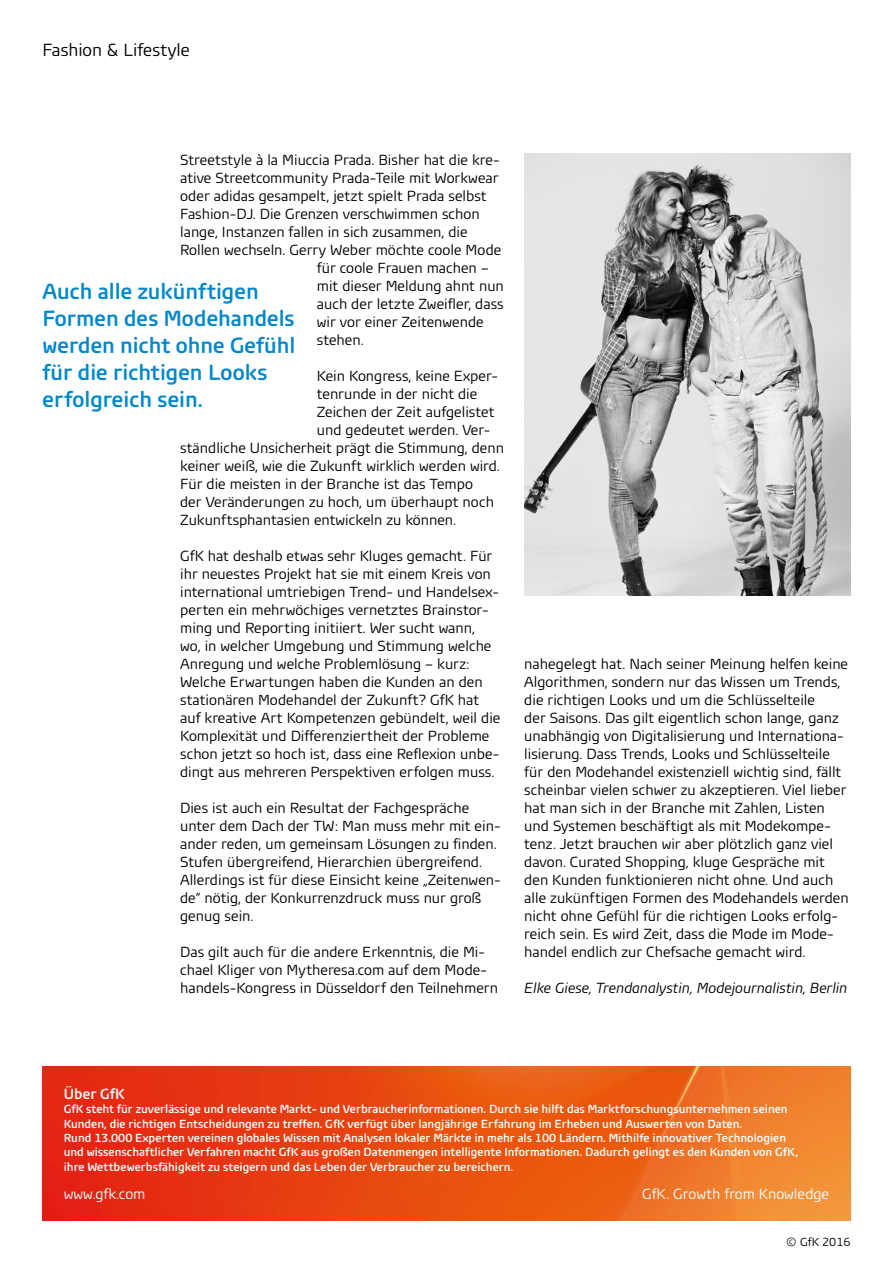
<style>
.page{position:relative;width:893px;height:1263px;background:#fff}
.page>*{position:absolute;margin:0;border:0;box-sizing:border-box;transform-origin:0 0}
.t1{font:700 22.5px/27px "Insightprint";color:#0087cc}
.t2{font:18px "Insightprint";color:#000}
.t3{font:15px/18px "Insightprint";color:#000}
.t4{font:italic 15px "Insightprint";color:#000}
.t5{font:15px "Insightprint";color:#fff}
.t6{font:700 15px "Insightprint";color:#fff}
.t7{font:700 12px/14.4px "Insightprint";color:#fff}
.t8{font:12px "Insightprint";color:#000}
</style>
<div class="page">
<img style="left:43px;top:1066px;width:807px;height:154px">
<img style="left:524px;top:153px;width:326px;height:442px">
<p class="t2" style="left:43px;top:39px;width:149px">Fashion &amp; Lifestyle</p>
<p class="t3" style="left:180px;top:150px;width:321px">Streetstyle à la Miuccia Prada. Bisher hat die kre-</p>
<p class="t3" style="left:180px;top:168px;width:320px">ative Streetcommunity Prada-Teile mit Workwear</p>
<p class="t3" style="left:180px;top:186px;width:308px">oder adidas gesampelt, jetzt spielt Prada selbst</p>
<p class="t3" style="left:180px;top:204px;width:301px">Fashion-DJ. Die Grenzen verschwimmen schon</p>
<p class="t3" style="left:180px;top:222px;width:289px">lange, Instanzen fallen in sich zusammen, die</p>
<p class="t3" style="left:180px;top:240px;width:323px">Rollen wechseln. Gerry Weber möchte coole Mode</p>
<p class="t3" style="left:317px;top:258px;width:174px">für coole Frauen machen –</p>
<p class="t3" style="left:317px;top:276px;width:189px">mit dieser Meldung ahnt nun</p>
<p class="t3" style="left:317px;top:294px;width:188px">auch der letzte Zweifler, dass</p>
<p class="t3" style="left:317px;top:312px;width:168px">wir vor einer Zeitenwende</p>
<p class="t3" style="left:317px;top:330px;width:48px">stehen.</p>
<p class="t3" style="left:317px;top:366px;width:183px">Kein Kongress, keine Exper-</p>
<p class="t3" style="left:317px;top:384px;width:162px">tenrunde in der nicht die</p>
<p class="t3" style="left:317px;top:402px;width:179px">Zeichen der Zeit aufgelistet</p>
<p class="t3" style="left:317px;top:420px;width:175px">und gedeutet werden. Ver-</p>
<p class="t3" style="left:180px;top:438px;width:325px">ständliche Unsicherheit prägt die Stimmung, denn</p>
<p class="t3" style="left:180px;top:456px;width:321px">keiner weiß, wie die Zukunft wirklich werden wird.</p>
<p class="t3" style="left:180px;top:474px;width:294px">Für die meisten in der Branche ist das Tempo</p>
<p class="t3" style="left:180px;top:492px;width:315px">der Veränderungen zu hoch, um überhaupt noch</p>
<p class="t3" style="left:180px;top:510px;width:277px">Zukunftsphantasien entwickeln zu können.</p>
<p class="t3" style="left:180px;top:546px;width:322px">GfK hat deshalb etwas sehr Kluges gemacht. Für ihr neuestes Projekt hat sie mit einem Kreis von international umtriebigen Trend- und Handelsex&shy;perten ein mehrwöchiges vernetztes Brainstor&shy;ming und Reporting initiiert. Wer sucht wann,<br>wo, in welcher Umgebung und Stimmung welche Anregung und welche Problemlösung – kurz:<br>Welche Erwartungen haben die Kunden an den stationären Modehandel der Zukunft? GfK hat auf kreative Art Kompetenzen gebündelt, weil die Komplexität und Differenziertheit der Probleme schon jetzt so hoch ist, dass eine Reflexion unbe&shy;dingt aus mehreren Perspektiven erfolgen muss.</p>
<p class="t3" style="left:180px;top:798px;width:322px">Dies ist auch ein Resultat der Fachgespräche unter dem Dach der TW: Man muss mehr mit ein&shy;ander reden, um gemeinsam Lösungen zu finden.<br>Stufen übergreifend, Hierarchien übergreifend.<br>Allerdings ist für diese Einsicht keine „Zeitenwen&shy;de“ nötig, der Konkurrenzdruck muss nur groß genug sein.</p>
<p class="t3" style="left:180px;top:942px;width:319px">Das gilt auch für die andere Erkenntnis, die Mi&shy;chael Kliger von Mytheresa.com auf dem Mode&shy;handels-Kongress in Düsseldorf den Teilnehmern</p>
<h1 class="t1" style="left:43px;top:278px;width:254px">Auch alle zukünftigen<br>Formen des Modehandels werden nicht ohne Gefühl für die richtigen Looks erfolgreich sein.</h1>
<p class="t3" style="left:524px;top:654px;width:326px">nahegelegt hat. Nach seiner Meinung helfen keine Algorithmen, sondern nur das Wissen um Trends, die richtigen Looks und um die Schlüsselteile<br>der Saisons. Das gilt eigentlich schon lange, ganz unabhängig von Digitalisierung und Internationa&shy;lisierung. Dass Trends, Looks und Schlüsselteile für den Modehandel existenziell wichtig sind, fällt scheinbar vielen schwer zu akzeptieren. Viel lieber hat man sich in der Branche mit Zahlen, Listen und Systemen beschäftigt als mit Modekompe&shy;tenz. Jetzt brauchen wir aber plötzlich ganz viel davon. Curated Shopping, kluge Gespräche mit den Kunden funktionieren nicht ohne. Und auch alle zukünftigen Formen des Modehandels werden nicht ohne Gefühl für die richtigen Looks erfolg&shy;reich sein. Es wird Zeit, dass die Mode im Mode&shy;handel endlich zur Chefsache gemacht wird.</p>
<p class="t4" style="left:524px;top:979px;width:325px">Elke Giese, Trendanalystin, Modejournalistin, Berlin</p>
<p class="t6" style="left:64px;top:1084px;width:62px">Über GfK</p>
<p class="t7" style="left:64px;top:1102px;width:736px">GfK steht für zuverlässige und relevante Markt- und Verbraucherinformationen. Durch sie hilft das Marktforschungsunternehmen seinen Kunden, die richtigen Entscheidungen zu treffen. GfK verfügt über langjährige Erfahrung im Erheben und Auswerten von Daten.<br>Rund 13.000 Experten vereinen globales Wissen mit Analysen lokaler Märkte in mehr als 100 Ländern. Mithilfe innovativer Technologien und wissenschaftlicher Verfahren macht GfK aus großen Datenmengen intelligente Informationen. Dadurch gelingt es den Kunden von GfK, ihre Wettbewerbsfähigkeit zu steigern und das Leben der Verbraucher zu bereichern.</p>
<p class="t5" style="left:64px;top:1185px;width:83px">www.gfk.com</p>
<p class="t5" style="left:642px;top:1185px;width:189px">GfK. Growth from Knowledge</p>
<p class="t8" style="left:786px;top:1235px;width:66px">© GfK 2016</p>
</div>
